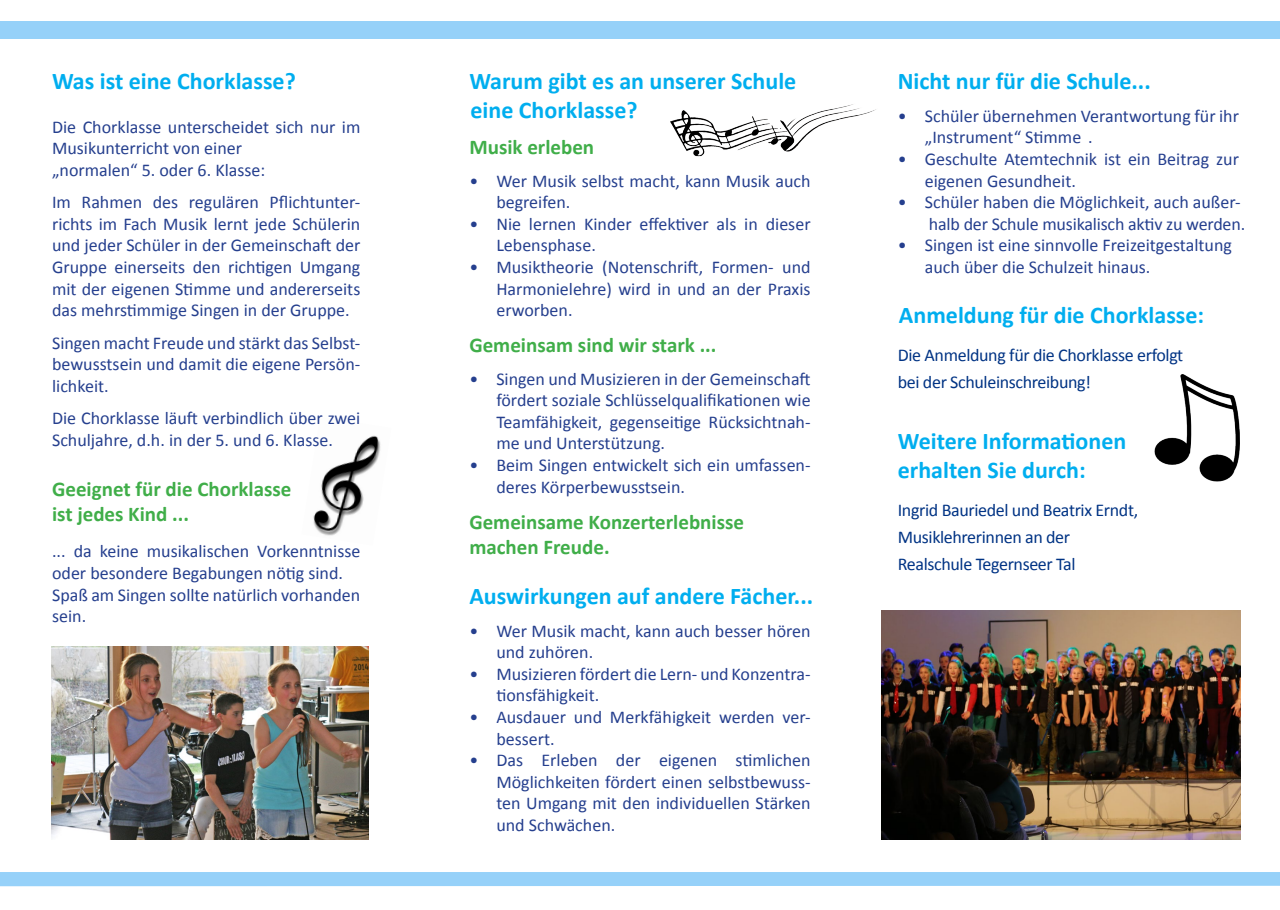
<style>
.page{position:relative;width:1280px;height:910px;background:#fff}
.page>*{position:absolute;margin:0;border:0;box-sizing:border-box;transform-origin:0 0}
.t1{font:700 24px "Calibri";color:#00aeef}
.t2{font:700 21px "Calibri";color:#40ae49}
.t3{font:18px/21.6px "Calibri";color:#253f8e}
.t4{font:18px "Calibri";letter-spacing:-.02em;color:#003384}
</style>
<div class="page">
<img style="left:313px;top:435px;width:68px;height:101px">
<div style="left:0;top:872px;width:1280px;height:14px;background:#96d1f9"></div>
<div style="left:0;top:21px;width:1280px;height:18px;background:#96d1f9"></div>
<img style="left:52px;top:646px;width:317px;height:194px">
<img style="left:670px;top:104px;width:206px;height:53px">
<img style="left:1155px;top:375px;width:84px;height:107px">
<img style="left:881px;top:611px;width:360px;height:229px">
<p class="t1" style="left:52px;top:64px;width:245px">Was ist eine Chorklasse?</p>
<p class="t3" style="left:52px;top:115px;width:310px">Die Chorklasse unterscheidet sich nur im<br>Musikunterricht von einer</p>
<p class="t3" style="left:52px;top:158px;width:215px">„normalen“ 5. oder 6. Klasse:</p>
<p class="t3" style="left:52px;top:191px;width:310px;text-align:justify">Im Rahmen des regulären Pflichtunter&shy;richts im Fach Musik lernt jede Schülerin und jeder Schüler in der Gemeinschaft der Gruppe einerseits den richtigen Umgang mit der eigenen Stimme und andererseits das mehrstimmige Singen in der Gruppe.</p>
<p class="t3" style="left:52px;top:331px;width:310px;text-align:justify">Singen macht Freude und stärkt das Selbst&shy;bewusstsein und damit die eigene Persön&shy;lichkeit.</p>
<p class="t3" style="left:52px;top:407px;width:310px">Die Chorklasse läuft verbindlich über zwei<br>Schuljahre, d.h. in der 5. und 6. Klasse.</p>
<p class="t2" style="left:52px;top:474px;width:241px">Geeignet für die Chorklasse</p>
<p class="t2" style="left:52px;top:500px;width:138px">ist jedes Kind ...</p>
<p class="t3" style="left:52px;top:540px;width:310px">... da keine musikalischen Vorkenntnisse oder besondere Begabungen nötig sind.</p>
<p class="t3" style="left:52px;top:583px;width:310px">Spaß am Singen sollte natürlich vorhanden sein.</p>
<p class="t1" style="left:469px;top:64px;width:328px">Warum gibt es an unserer Schule</p>
<p class="t1" style="left:470px;top:93px;width:168px">eine Chorklasse?</p>
<p class="t2" style="left:469px;top:132px;width:126px">Musik erleben</p>
<p class="t3" style="left:496px;top:169px;width:316px;text-indent:-27px">• Wer Musik selbst macht, kann Musik auch begreifen.</p>
<p class="t3" style="left:496px;top:212px;width:316px;text-indent:-27px">• Nie lernen Kinder effektiver als in dieser<br>Lebensphase.</p>
<p class="t3" style="left:496px;top:256px;width:316px;text-align:justify;text-indent:-27px">• Musiktheorie (Notenschrift, Formen- und Harmonielehre) wird in und an der Praxis erworben.</p>
<p class="t2" style="left:469px;top:330px;width:249px">Gemeinsam sind wir stark ...</p>
<p class="t3" style="left:496px;top:367px;width:316px;text-align:justify;text-indent:-27px">• Singen und Musizieren in der Gemeinschaft fördert soziale Schlüsselqualifikationen wie Teamfähigkeit, gegenseitige Rücksichtnah&shy;me und Unterstützung.</p>
<p class="t3" style="left:496px;top:454px;width:316px;text-indent:-27px">• Beim Singen entwickelt sich ein umfassen&shy;deres Körperbewusstsein.</p>
<p class="t2" style="left:469px;top:507px;width:276px">Gemeinsame Konzerterlebnisse</p>
<p class="t2" style="left:469px;top:532px;width:142px">machen Freude.</p>
<p class="t1" style="left:469px;top:579px;width:345px">Auswirkungen auf andere Fächer...</p>
<p class="t3" style="left:496px;top:619px;width:316px;text-indent:-27px">• Wer Musik macht, kann auch besser hören und zuhören.</p>
<p class="t3" style="left:496px;top:662px;width:316px;text-indent:-27px">• Musizieren fördert die Lern- und Konzentra&shy;tionsfähigkeit.</p>
<p class="t3" style="left:496px;top:706px;width:316px;text-indent:-27px">• Ausdauer und Merkfähigkeit werden ver&shy;bessert.</p>
<p class="t3" style="left:496px;top:749px;width:316px;text-align:justify;text-indent:-27px">• Das Erleben der eigenen stimlichen Möglichkeiten fördert einen selbstbewuss&shy;ten Umgang mit den individuellen Stärken und Schwächen.</p>
<p class="t1" style="left:898px;top:64px;width:254px">Nicht nur für die Schule...</p>
<p class="t3" style="left:925px;top:104px;width:316px;text-indent:-27px">• Schüler übernehmen Verantwortung für ihr „Instrument“ Stimme .</p>
<p class="t3" style="left:925px;top:148px;width:316px;text-indent:-27px">• Geschulte Atemtechnik ist ein Beitrag zur eigenen Gesundheit.</p>
<p class="t3" style="left:898px;top:191px;width:349px;text-align:right">• Schüler haben die Möglichkeit, auch außer&shy;halb der Schule musikalisch aktiv zu werden.</p>
<p class="t3" style="left:925px;top:234px;width:309px;text-indent:-27px">• Singen ist eine sinnvolle Freizeitgestaltung auch über die Schulzeit hinaus.</p>
<p class="t1" style="left:899px;top:298px;width:307px">Anmeldung für die Chorklasse:</p>
<p class="t4" style="left:898px;top:343px;width:287px">Die Anmeldung für die Chorklasse erfolgt</p>
<p class="t4" style="left:898px;top:370px;width:195px">bei der Schuleinschreibung!</p>
<p class="t1" style="left:898px;top:424px;width:230px">Weitere Informationen</p>
<p class="t1" style="left:898px;top:453px;width:189px">erhalten Sie durch:</p>
<p class="t4" style="left:898px;top:497px;width:242px">Ingrid Bauriedel und Beatrix Erndt,</p>
<p class="t4" style="left:898px;top:524px;width:174px">Musiklehrerinnen an der</p>
<p class="t4" style="left:898px;top:551px;width:179px">Realschule Tegernseer Tal</p>
</div>
